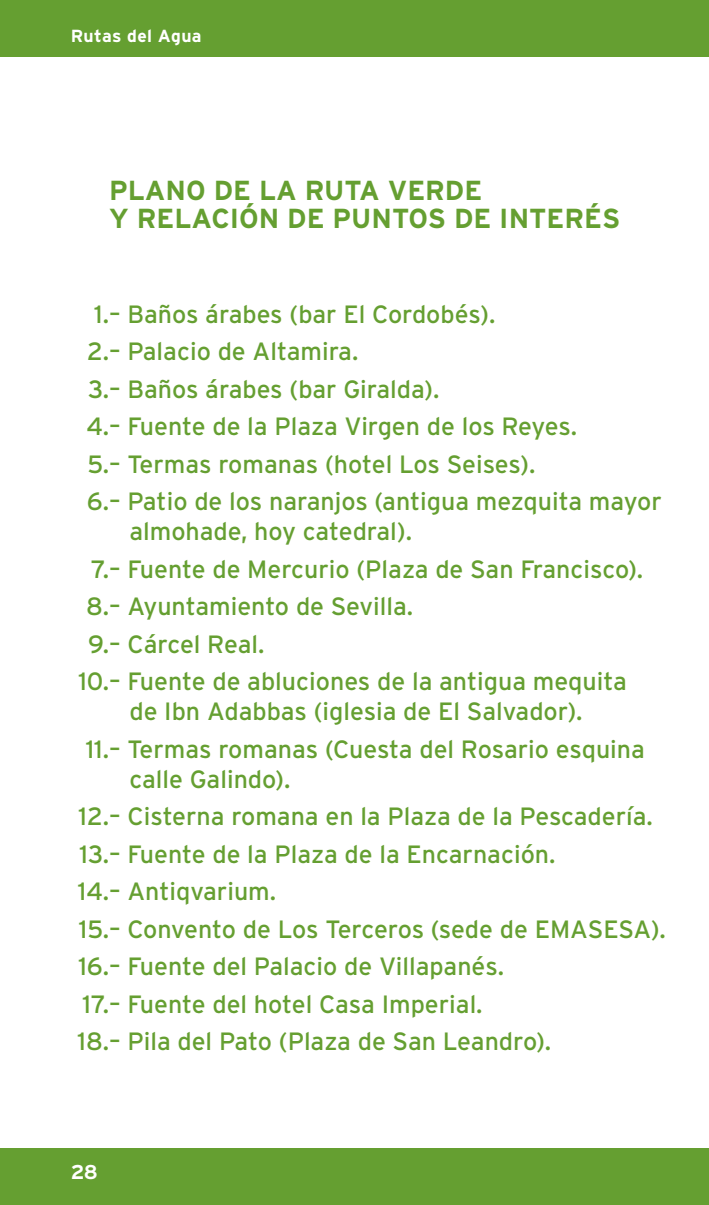
<style>
.page{position:relative;width:709px;height:1205px;background:#fff}
.page>*{position:absolute;margin:0;border:0;box-sizing:border-box;transform-origin:0 0}
.t1{font:700 27.5px/27.5px "Interstate";color:#659f31}
.t2{font:25px/37.5px "Interstate";color:#659f31}
.t3{font:700 20px "Interstate";color:#fff}
.t4{font:700 17.5px "Interstate";letter-spacing:.02em;color:#fff}
</style>
<div class="page">
<div style="left:0;top:1148px;width:709px;height:57px;background:#659f31"></div>
<div style="left:0;top:0;width:709px;height:57px;background:#659f31"></div>
<p class="t4" style="left:71px;top:27px;width:132px">Rutas del Agua</p>
<p class="t1" style="left:109px;top:176px;width:512px">PLANO DE LA RUTA VERDE<br>Y RELACIÓN DE PUNTOS DE INTERÉS</p>
<p class="t2" style="left:86px;top:295px;width:577px;text-indent:8px">1.– Baños árabes (bar El Cordobés).<br>2.– Palacio de Altamira.<br>3.– Baños árabes (bar Giralda).<br>4.– Fuente de la Plaza Virgen de los Reyes.<br>5.– Termas romanas (hotel Los Seises).<br>6.– Patio de los naranjos (antigua mezquita mayor</p>
<p class="t2" style="left:129px;top:512px;width:284px">almohade, hoy catedral).</p>
<p class="t2" style="left:91px;top:550px;width:553px">7.– Fuente de Mercurio (Plaza de San Francisco).</p>
<p class="t2" style="left:86px;top:587px;width:328px">8.– Ayuntamiento de Sevilla.</p>
<p class="t2" style="left:88px;top:625px;width:178px">9.– Cárcel Real.</p>
<p class="t2" style="left:78px;top:662px;width:550px">10.– Fuente de abluciones de la antigua mequita</p>
<p class="t2" style="left:86px;top:692px;width:560px;text-indent:44px">de Ibn Adabbas (iglesia de El Salvador).<br>11.– Termas romanas (Cuesta del Rosario esquina</p>
<p class="t2" style="left:77px;top:760px;width:590px;text-indent:52px">calle Galindo).<br>12.– Cisterna romana en la Plaza de la Pescadería.<br>13.– Fuente de la Plaza de la Encarnación.<br>14.– Antiqvarium.<br>15.– Convento de Los Terceros (sede de EMASESA).<br>16.– Fuente del Palacio de Villapanés.<br>17.– Fuente del hotel Casa Imperial.<br>18.– Pila del Pato (Plaza de San Leandro).</p>
<p class="t3" style="left:71px;top:1160px;width:29px">28</p>
</div>
